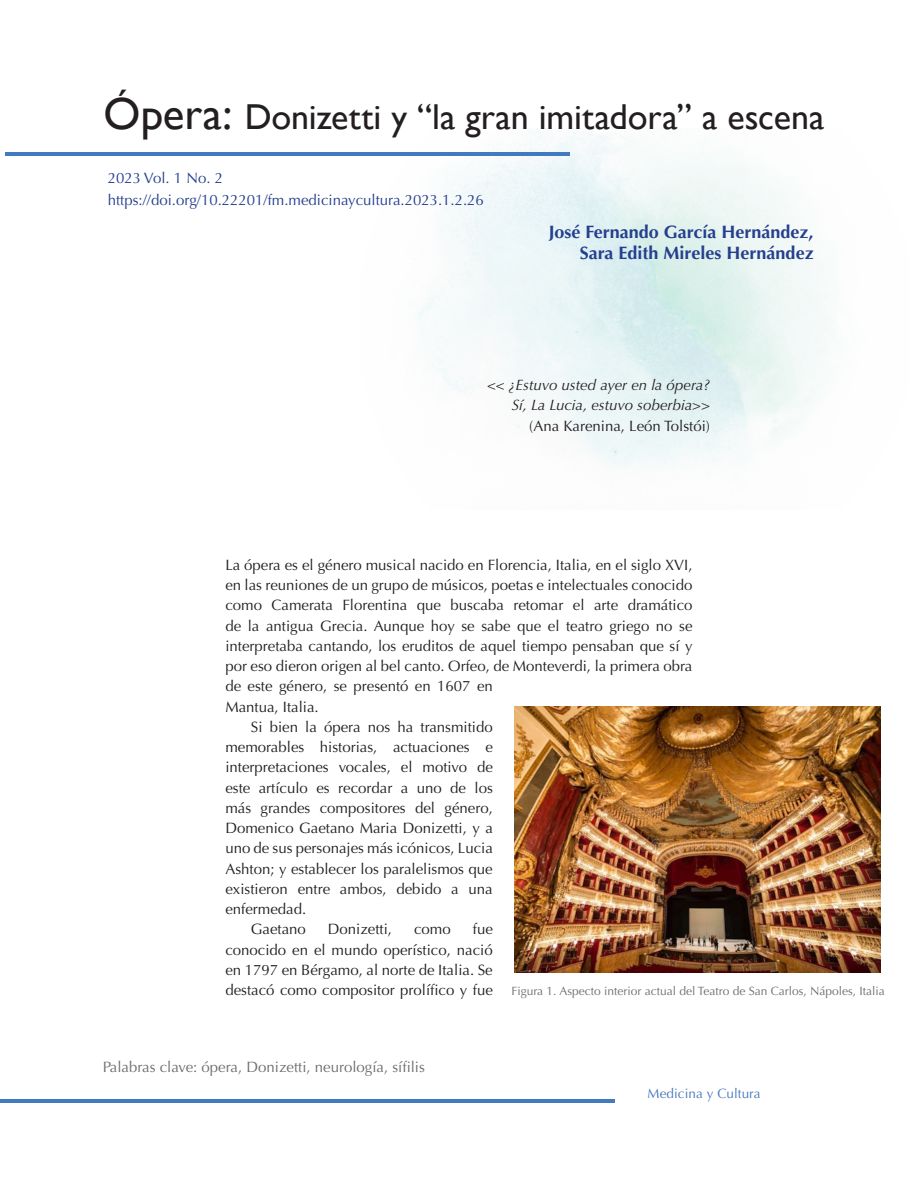
<style>
.page{position:relative;width:918px;height:1188px;background:#fff}
.page>*{position:absolute;margin:0;border:0;box-sizing:border-box;transform-origin:0 0}
.TITULO_1{font:36px "Gill Sans";color:#231f20}
.AUTOR{font:700 18px "Optima";color:#253f8e}
.CUERPO_DE_TEXTO{font:15px/20.2px "Optima";color:#231f20;text-align:justify}
.FECHA_Y_DOI{font:15px "Optima";color:#253f8e}
.CUERPO_DE_TEXTO-2{font:italic 15px "Optima";color:#231f20}
.PALABRA_CLAVE{font:15px "Optima";color:#6c6d70}
.CORNIZA{font:13.5px "Optima";letter-spacing:.005em;color:#4679bc}
.PIE_DE_FOTO{font:12px "Optima";color:#6c6d70}
.s1{font-size:45px}
</style>
<div class="page">
<img style="left:362px;top:131px;width:467px;height:336px">
<hr style="left:0;top:1100px;width:693px;height:3px;background:#417abf">
<div style="left:615px;top:1079px;width:178px;height:26px;background:#fff"></div>
<hr style="left:6px;top:152px;width:564px;height:3px;background:#417abf">
<img style="left:514px;top:706px;width:366px;height:267px">
<p class="TITULO_1" style="left:103px;top:96px;width:723px"><span class="s1">Ópera:</span> Donizetti y “la gran imitadora” a escena</p>
<p class="FECHA_Y_DOI" style="left:108px;top:169px;width:117px">2023 Vol. 1 No. 2</p>
<p class="FECHA_Y_DOI" style="left:108px;top:191px;width:378px">https://doi.org/10.22201/fm.medicinaycultura.2023.1.2.26</p>
<p class="AUTOR" style="left:549px;top:222px;width:266px">José Fernando García Hernández,</p>
<p class="AUTOR" style="left:580px;top:243px;width:235px">Sara Edith Mireles Hernández</p>
<p class="CUERPO_DE_TEXTO-2" style="left:487px;top:376px;width:225px">&lt;&lt; ¿Estuvo usted ayer en la ópera?</p>
<p class="CUERPO_DE_TEXTO-2" style="left:512px;top:396px;width:200px">Sí, La Lucia, estuvo soberbia&gt;&gt;</p>
<p class="CUERPO_DE_TEXTO" style="left:529px;top:416px;width:182px">(Ana Karenina, León Tolstói)</p>
<p class="CUERPO_DE_TEXTO" style="left:225px;top:555px;width:469px;text-align:left">La ópera es el género musical nacido en Florencia, Italia, en el siglo XVI, en las reuniones de un grupo de músicos, poetas e intelectuales conocido como Camerata Florentina que buscaba retomar el arte dramático de la antigua Grecia. Aunque hoy se sabe que el teatro griego no se interpretaba cantando, los eruditos de aquel tiempo pensaban que sí y por eso dieron origen al bel canto. Orfeo, de Monteverdi, la primera obra de este género, se presentó en 1607 en<br>Mantua, Italia.</p>
<p class="CUERPO_DE_TEXTO" style="left:225px;top:717px;width:269px;text-indent:26px">Si bien la ópera nos ha transmitido memorables historias, actuaciones e interpretaciones vocales, el motivo de este artículo es recordar a uno de los más grandes compositores del género, Domenico Gaetano Maria Donizetti, y a uno de sus personajes más icónicos, Lucia Ashton; y establecer los paralelismos que existieron entre ambos, debido a una enfermedad.</p>
<p class="CUERPO_DE_TEXTO" style="left:251px;top:919px;width:57px">Gaetano</p>
<p class="CUERPO_DE_TEXTO" style="left:328px;top:919px;width:66px">Donizetti,</p>
<p class="CUERPO_DE_TEXTO" style="left:414px;top:919px;width:38px">como</p>
<p class="CUERPO_DE_TEXTO" style="left:225px;top:919px;width:269px;text-indent:248px">fue conocido en el mundo operístico, nació en 1797 en Bérgamo, al norte de Italia. Se destacó como compositor prolífico y fue</p>
<p class="PIE_DE_FOTO" style="left:512px;top:984px;width:375px">Figura 1. Aspecto interior actual del Teatro de San Carlos, Nápoles, Italia</p>
<p class="PALABRA_CLAVE" style="left:103px;top:1059px;width:323px">Palabras clave: ópera, Donizetti, neurología, sífilis</p>
<p class="CORNIZA" style="left:648px;top:1086px;width:114px">Medicina y Cultura</p>
</div>
